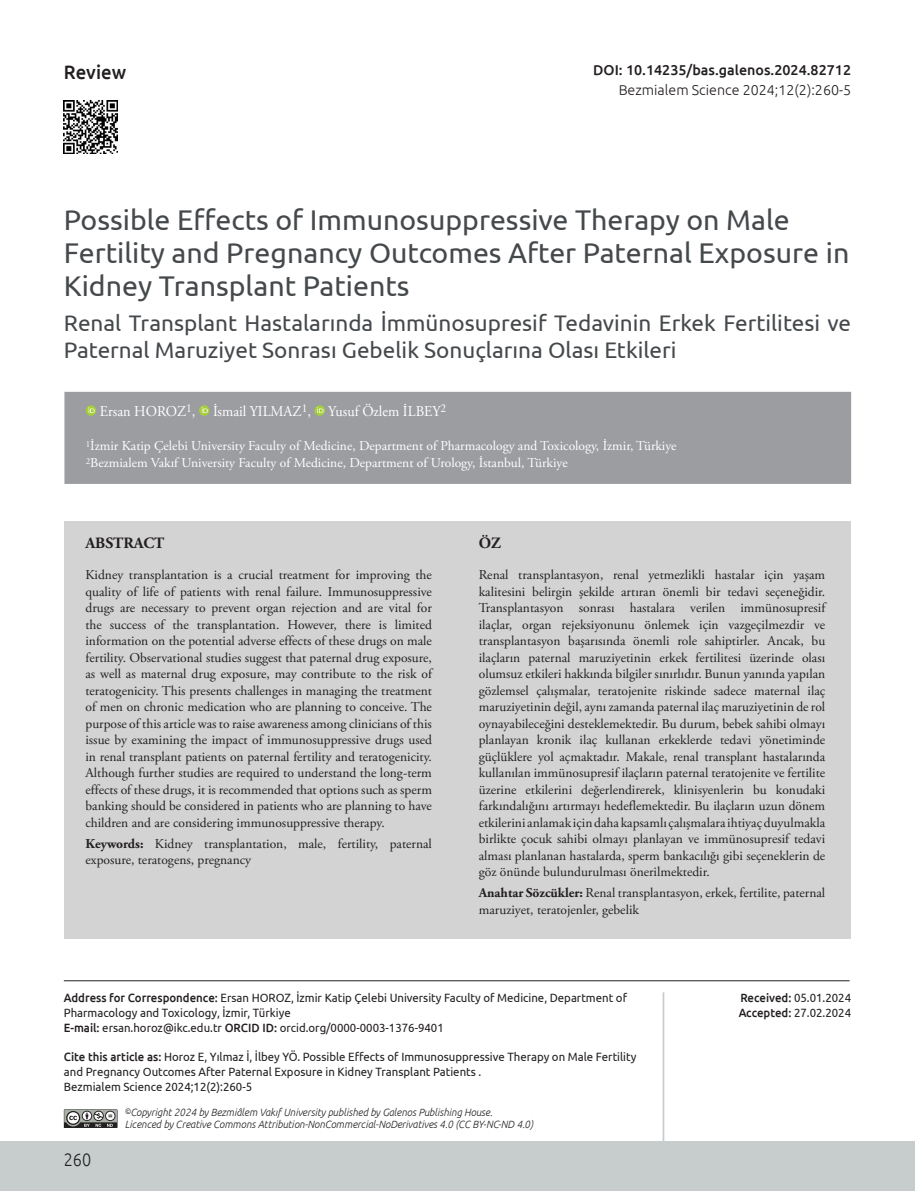
<style>
.page{position:relative;width:915px;height:1191px;background:#fff}
.page>*{position:absolute;margin:0;border:0;box-sizing:border-box;transform-origin:0 0}
.BASLIK{font:28.5px/33px "Ubuntu";color:#45494c}
._2__BASLIK{font:22.5px/27px "Ubuntu";color:#45494c}
.t1{font:500 19.5px "Ubuntu";color:#231f20;scale:.95 1}
.t2{font:300 18px "Ubuntu";color:#231f20;scale:.9 1}
.ABSTRACT_BASLIK{font:700 15.75px "Adobe Garamond Pro";color:#231f20}
.YAZARLAR{font:15px "Adobe Garamond Pro";color:#fff;scale:.95 1}
.DOİ{font:500 14.25px "Ubuntu";color:#231f20}
.SAYFA_ARA{font:300 14.25px "Ubuntu";color:#231f20}
.OZET{font:13.5px/16.5px "Adobe Garamond Pro";color:#231f20;text-align:justify}
.KURUM{font:13.5px "Adobe Garamond Pro";color:#fff}
.CITE_AS{font:12px/15px "Ubuntu";color:#231f20;scale:.95 1}
.t3{font:italic 300 10.5px/12px "Ubuntu";color:#231f20;scale:.95 1}
.s1{font-weight:700}
.s2{font-weight:500}
.s3{font-size:7.8px}
</style>
<div class="page">
<div style="left:0;top:1141px;width:914px;height:50px;background:#c7cccd"></div>
<svg style="left:64px;top:1109px;width:53px;height:19px"></svg>
<hr style="left:64px;top:980px;width:785px;height:1px;background:#231f20">
<hr style="left:662px;top:992px;width:2px;height:149px;background:#c7cccd">
<img style="left:64px;top:100px;width:53px;height:54px">
<div style="left:457px;top:521px;width:393px;height:417px;background:#d2d3d2"></div>
<div style="left:64px;top:521px;width:393px;height:417px;background:#d2d3d2"></div>
<div style="left:64px;top:392px;width:786px;height:92px;background:#9b9da1"></div>
<div style="left:86px;top:405px;width:10px;height:11px;background:#a6ce3b;border-radius:50%"></div>
<svg style="left:88px;top:407px;width:7px;height:6px"></svg>
<svg style="left:199px;top:405px;width:10px;height:11px"></svg>
<svg style="left:202px;top:407px;width:6px;height:6px"></svg>
<svg style="left:314px;top:405px;width:11px;height:11px"></svg>
<svg style="left:317px;top:407px;width:6px;height:6px"></svg>
<h3 class="t1" style="left:64px;top:60px;width:67px">Review</h3>
<p class="DOİ" style="left:593px;top:61px;width:259px">DOI: 10.14235/bas.galenos.2024.82712</p>
<p class="SAYFA_ARA" style="left:618px;top:81px;width:234px">Bezmialem Science 2024;12(2):260-5</p>
<p class="BASLIK" style="left:64px;top:202px;width:786px">Possible Effects of Immunosuppressive Therapy on Male<br>Fertility and Pregnancy Outcomes After Paternal Exposure in<br>Kidney Transplant Patients</p>
<p class="_2__BASLIK" style="left:64px;top:309px;width:788px">Renal Transplant Hastalarında İmmünosupresif Tedavinin Erkek Fertilitesi ve<br>Paternal Maruziyet Sonrası Gebelik Sonuçlarına Olası Etkileri</p>
<p class="YAZARLAR" style="left:100px;top:402px;width:366px">Ersan HOROZ<sup>1</sup>, İsmail YILMAZ<sup>1</sup>, Yusuf Özlem İLBEY<sup>2</sup></p>
<p class="KURUM" style="left:86px;top:438px;width:592px"><sup>1</sup>İzmir Katip Çelebi University Faculty of Medicine, Department of Pharmacology and Toxicology, İzmir, Türkiye</p>
<p class="KURUM" style="left:86px;top:454px;width:483px"><sup>2</sup>Bezmialem Vakıf University Faculty of Medicine, Department of Urology, İstanbul, Türkiye</p>
<p class="ABSTRACT_BASLIK" style="left:85px;top:533px;width:80px">ABSTRACT</p>
<p class="OZET" style="left:85px;top:567px;width:348px">Kidney transplantation is a crucial treatment for improving the quality of life of patients with renal failure. Immunosuppressive drugs are necessary to prevent organ rejection and are vital for the success of the transplantation. However, there is limited information on the potential adverse effects of these drugs on male fertility. Observational studies suggest that paternal drug exposure, as well as maternal drug exposure, may contribute to the risk of teratogenicity. This presents challenges in managing the treatment of men on chronic medication who are planning to conceive. The purpose of this article was to raise awareness among clinicians of this issue by examining the impact of immunosuppressive drugs used in renal transplant patients on paternal fertility and teratogenicity.<br>Although further studies are required to understand the long-term effects of these drugs, it is recommended that options such as sperm banking should be considered in patients who are planning to have children and are considering immunosuppressive therapy.</p>
<p class="OZET" style="left:85px;top:836px;width:348px"><span class="s1">Keywords:</span> Kidney transplantation, male, fertility, paternal exposure, teratogens, pregnancy</p>
<p class="ABSTRACT_BASLIK" style="left:478px;top:533px;width:24px">ÖZ</p>
<p class="OZET" style="left:478px;top:567px;width:348px">Renal transplantasyon, renal yetmezlikli hastalar için yaşam kalitesini belirgin şekilde artıran önemli bir tedavi seçeneğidir.<br>Transplantasyon sonrası hastalara verilen immünosupresif ilaçlar, organ rejeksiyonunu önlemek için vazgeçilmezdir ve transplantasyon başarısında önemli role sahiptirler. Ancak, bu ilaçların paternal maruziyetinin erkek fertilitesi üzerinde olası olumsuz etkileri hakkında bilgiler sınırlıdır. Bunun yanında yapılan gözlemsel çalışmalar, teratojenite riskinde sadece maternal ilaç maruziyetinin değil, aynı zamanda paternal ilaç maruziyetinin de rol oynayabileceğini desteklemektedir. Bu durum, bebek sahibi olmayı planlayan kronik ilaç kullanan erkeklerde tedavi yönetiminde güçlüklere yol açmaktadır. Makale, renal transplant hastalarında kullanılan immünosupresif ilaçların paternal teratojenite ve fertilite üzerine etkilerini değerlendirerek, klinisyenlerin bu konudaki farkındalığını artırmayı hedeflemektedir. Bu ilaçların uzun dönem etkilerini anlamak için daha kapsamlı çalışmalara ihtiyaç duyulmakla birlikte çocuk sahibi olmayı planlayan ve immünosupresif tedavi alması planlanan hastalarda, sperm bankacılığı gibi seçeneklerin de göz önünde bulundurulması önerilmektedir.</p>
<p class="OZET" style="left:478px;top:885px;width:348px"><span class="s1">Anahtar Sözcükler:</span> Renal transplantasyon, erkek, fertilite, paternal maruziyet, teratojenler, gebelik</p>
<p class="CITE_AS" style="left:64px;top:989px;width:594px"><span class="s2">Address for Correspondence:</span> Ersan HOROZ, İzmir Katip Çelebi University Faculty of Medicine, Department of<br>Pharmacology and Toxicology, İzmir, Türkiye</p>
<p class="CITE_AS" style="left:64px;top:1020px;width:401px"><span class="s2">E-mail:</span> ersan.horoz@ikc.edu.tr <span class="s2">ORCID ID:</span> orcid.org/0000-0003-1376-9401</p>
<p class="CITE_AS" style="left:64px;top:1049px;width:604px"><span class="s2">Cite this article as:</span> Horoz E, Yılmaz İ, İlbey YÖ. Possible Effects of Immunosuppressive Therapy on Male Fertility and Pregnancy Outcomes After Paternal Exposure in Kidney Transplant Patients .<br>Bezmialem Science 2024;12(2):260-5</p>
<h3 class="t2" style="left:64px;top:1148px;width:32px">260</h3>
<p class="t3" style="left:125px;top:1106px;width:431px"><span class="s3">©</span>Copyright 2024 by Bezmiâlem Vakıf University published by Galenos Publishing House.<br>Licenced by Creative Commons Attribution-NonCommercial-NoDerivatives 4.0 (CC BY-NC-ND 4.0)</p>
<p class="CITE_AS" style="left:740px;top:989px;width:118px"><span class="s2">Received:</span> 05.01.2024</p>
<p class="CITE_AS" style="left:738px;top:1005px;width:120px"><span class="s2">Accepted:</span> 27.02.2024</p>
</div>
